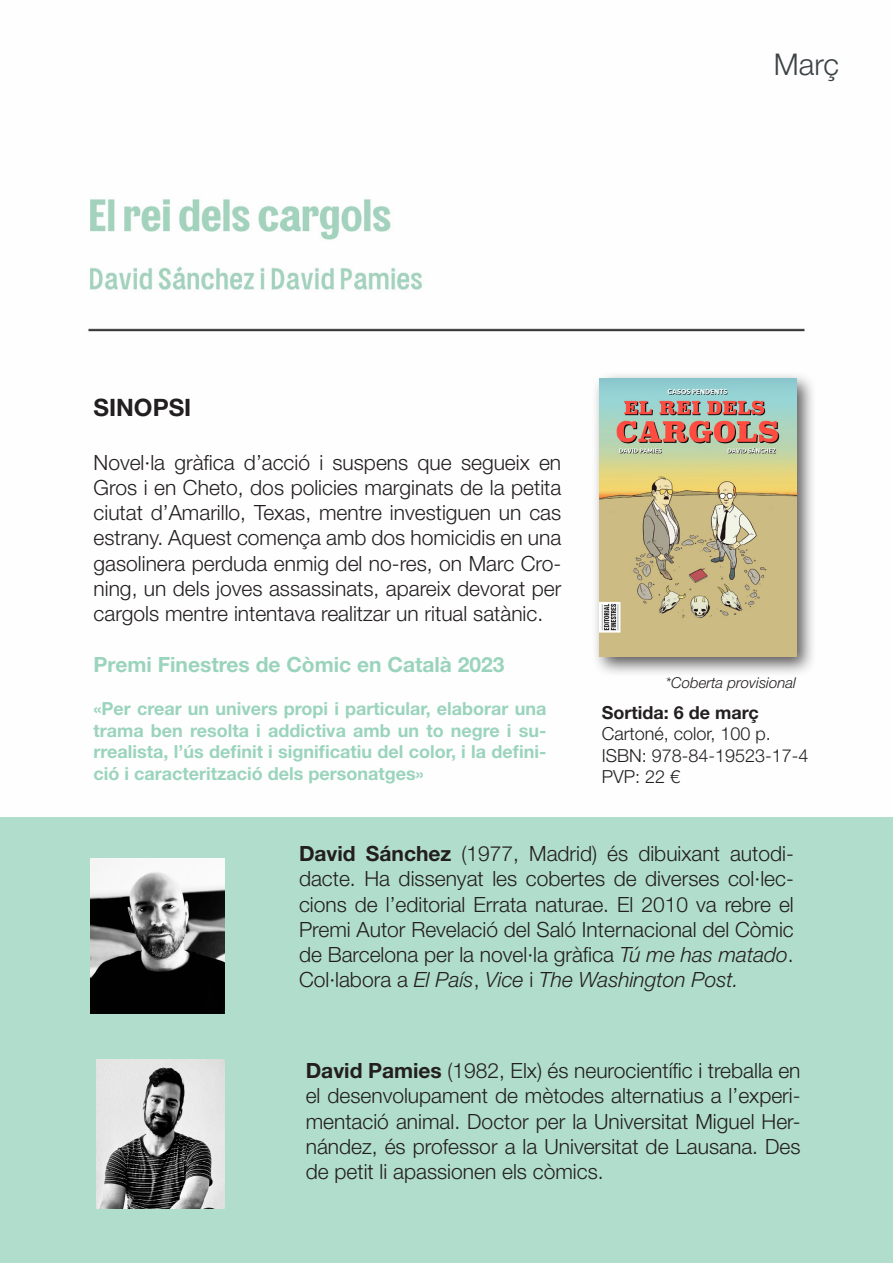
<style>
.page{position:relative;width:893px;height:1263px;background:#fff}
.page>*{position:absolute;margin:0;border:0;box-sizing:border-box;transform-origin:0 0}
.t1{font:300 30px "Helvetica Neue LT Std";color:#3c4346}
.t2{font:700 24px "Helvetica Neue LT Std";color:#231f20}
.t3{font:300 21px/25.2px "Helvetica Neue LT Std";color:#231f20;text-align:justify}
.t4{font:700 21px "Helvetica Neue LT Std";color:#9ad4bd}
.t5{font:700 18px/21.6px "Helvetica Neue LT Std";color:#9ad4bd;text-align:justify}
.t6{font:300 18px "Helvetica Neue LT Std";color:#231f20}
.t7{font:700 18px "Helvetica Neue LT Std";color:#231f20}
.t8{font:italic 300 15px "Helvetica Neue LT Std";color:#231f20}
.s1{font-weight:700}
.s2{font-style:italic}
</style>
<div class="page">
<img style="left:88px;top:199px;width:717px;height:133px">
<div style="left:591px;top:371px;width:226px;height:306px;background:#231f20;opacity:.75"></div>
<img style="left:600px;top:379px;width:196px;height:278px">
<div style="left:0;top:1040px;width:893px;height:223px;background:#b1ddcc"></div>
<div style="left:0;top:817px;width:893px;height:223px;background:#b1ddcc"></div>
<img style="left:90px;top:858px;width:134px;height:155px">
<img style="left:97px;top:1059px;width:127px;height:150px">
<p class="t1" style="left:774px;top:46px;width:67px">Març</p>
<p class="t2" style="left:94px;top:392px;width:99px">SINOPSI</p>
<p class="t3" style="left:94px;top:449px;width:469px">Novel·la gràfica d’acció i suspens que segueix en Gros i en Cheto, dos policies marginats de la petita ciutat d’Amarillo, Texas, mentre investiguen un cas estrany. Aquest comença amb dos homicidis en una gasolinera perduda enmig del no-res, on Marc Cro&shy;ning, un dels joves assassinats, apareix devorat per cargols mentre intentava realitzar un ritual satànic.</p>
<p class="t4" style="left:94px;top:651px;width:413px">Premi Finestres de Còmic en Català 2023</p>
<p class="t5" style="left:94px;top:697px;width:454px">«Per crear un univers propi i particular, elaborar una trama ben resolta i addictiva amb un to negre i su&shy;rrealista, l’ús definit i significatiu del color, i la defini&shy;ció i caracterització dels personatges»</p>
<p class="t8" style="left:666px;top:673px;width:132px">*Coberta provisional</p>
<p class="t7" style="left:602px;top:701px;width:158px">Sortida: 6 de març</p>
<p class="t6" style="left:602px;top:723px;width:171px">Cartoné, color, 100 p.</p>
<p class="t6" style="left:602px;top:744px;width:208px">ISBN: 978-84-19523-17-4</p>
<p class="t6" style="left:602px;top:766px;width:80px">PVP: 22 €</p>
<p class="t3" style="left:299px;top:840px;width:496px"><span class="s1">David Sánchez</span> (1977, Madrid) és dibuixant autodi&shy;dacte. Ha dissenyat les cobertes de diverses col·lec&shy;cions de l’editorial Errata naturae. El 2010 va rebre el Premi Autor Revelació del Saló Internacional del Còmic de Barcelona per la novel·la gràfica <span class="s2">Tú me has matado</span>.<br>Col·labora a <span class="s2">El País</span>, <span class="s2">Vice</span> i <span class="s2">The Washington Post.</span></p>
<p class="t3" style="left:306px;top:1058px;width:496px"><span class="s1">David Pamies</span> (1982, Elx) és neurocientífic i treballa en el desenvolupament de mètodes alternatius a l’experi&shy;mentació animal. Doctor per la Universitat Miguel Her&shy;nández, és professor a la Universitat de Lausana. Des de petit li apassionen els còmics.</p>
</div>
